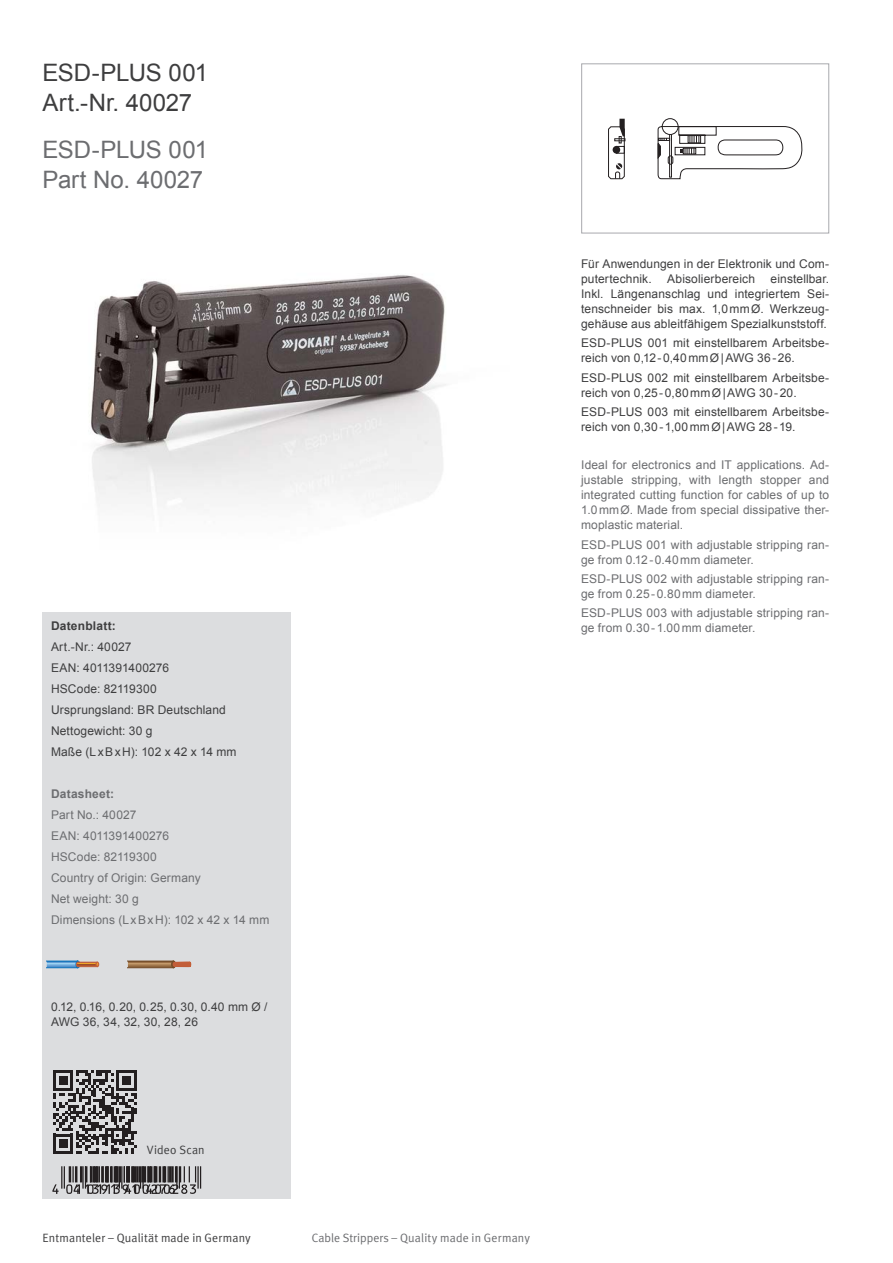
<style>
.page{position:relative;width:893px;height:1263px;background:#fff}
.page>*{position:absolute;margin:0;border:0;box-sizing:border-box;transform-origin:0 0}
.t1{font:24px/29.7px "Arial";letter-spacing:.005em;color:#3e3e3f}
.t2{font:24px/29.7px "Arial";color:#6c6d70}
.t3{font:12px/15px "Arial";letter-spacing:.01em;color:#3e3e3f}
.t4{font:12px/15px "Arial";letter-spacing:.01em;color:#6c6d70}
.t5{font:12px "Meta Plus Normal";letter-spacing:.015em;color:#3e3e3f}
.t6{font:12px "Meta Plus Normal";letter-spacing:.01em;color:#6c6d70}
.t7{font:700 12px "Arial";letter-spacing:.015em;color:#3e3e3f}
.t8{font:700 12px "Arial";letter-spacing:.02em;color:#6c6d70}
</style>
<div class="page">
<img style="left:91px;top:275px;width:355px;height:231px">
<div style="left:43px;top:612px;width:248px;height:587px;background:#dcdddf"></div>
<svg style="left:53px;top:1070px;width:84px;height:84px"></svg>
<svg style="left:657px;top:118px;width:146px;height:62px"></svg>
<svg style="left:608px;top:119px;width:17px;height:61px"></svg>
<div style="left:581px;top:63px;width:248px;height:170px;border:1px solid #a8a9ad"></div>
<svg style="left:52px;top:1166px;width:149px;height:28px"></svg>
<svg style="left:47px;top:961px;width:52px;height:7px"></svg>
<svg style="left:128px;top:961px;width:64px;height:7px"></svg>
<h1 class="t1" style="left:43px;top:58px;width:163px">ESD-PLUS 001<br>Art.-Nr. 40027</h1>
<h1 class="t2" style="left:43px;top:135px;width:163px">ESD-PLUS 001<br>Part No. 40027</h1>
<p class="t3" style="left:581px;top:257px;width:249px">Für Anwendungen in der Elektronik und Com&shy;putertechnik.</p>
<p class="t3" style="left:581px;top:272px;width:250px;text-align:justify;text-indent:189px">einstellbar.<br>Inkl. Längenanschlag und integriertem Sei&shy;tenschneider bis max. 1 ,0 mm Ø. Werkzeug&shy;gehäuse aus ableitfähigem Spezialkunststoff.</p>
<p class="t3" style="left:581px;top:336px;width:249px">ESD-PLUS 001 mit einstellbarem Arbeitsbe&shy;reich von 0,12 -0,40mm Ø| AWG 36-26.</p>
<p class="t3" style="left:581px;top:370px;width:249px">ESD-PLUS 002 mit einstellbarem Arbeitsbe&shy;reich von 0,25-0,80mm Ø| AWG 30-20.</p>
<p class="t3" style="left:581px;top:404px;width:249px">ESD-PLUS 003 mit einstellbarem Arbeitsbe&shy;reich von 0,30-1,00mmØ| AWG 28-19.</p>
<p class="t4" style="left:581px;top:458px;width:250px;text-align:justify">Ideal for electronics and IT applications. Ad&shy;justable stripping, with length stopper and integrated cutting function for cables of up to 1 .0 mm Ø. Made from special dissipative ther&shy;moplastic material.</p>
<p class="t4" style="left:581px;top:537px;width:249px">ESD-PLUS 001 with adjustable stripping ran&shy;ge from 0.1 2 - 0.40 mm diameter.</p>
<p class="t4" style="left:581px;top:571px;width:249px">ESD-PLUS 002 with adjustable stripping ran&shy;ge from 0.25 - 0.80 mm diameter.</p>
<p class="t4" style="left:581px;top:606px;width:249px">ESD-PLUS 003 with adjustable stripping ran-</p>
<p class="t3" style="left:667px;top:272px;width:89px">Abisolierbereich</p>
<p class="t7" style="left:51px;top:617px;width:66px">Datenblatt:</p>
<p class="t4" style="left:581px;top:621px;width:176px">ge from 0.30 - 1 .00 mm diameter.</p>
<p class="t3" style="left:51px;top:636px;width:187px;line-height:21px">Art.-Nr.: 40027<br>EAN: 4011391400276<br>HSCode: 82119300<br>Ursprungsland: BR Deutschland<br>Nettogewicht: 30 g<br>Maße (LxBxH): 102 x 42 x 14 mm</p>
<p class="t8" style="left:51px;top:785px;width:65px">Datasheet:</p>
<p class="t4" style="left:51px;top:804px;width:220px;line-height:21px">Part No.: 40027<br>EAN: 4011391400276<br>HSCode: 82119300<br>Country of Origin: Germany<br>Net weight: 30 g<br>Dimensions (LxBxH): 102 x 42 x 14 mm</p>
<p class="t3" style="left:51px;top:999px;width:218px">0.12, 0.16, 0.20, 0.25, 0.30, 0.40 mm Ø /<br>AWG 36, 34, 32, 30, 28, 26</p>
<p class="t5" style="left:147px;top:1143px;width:59px">Video Scan</p>
<p class="t5" style="left:43px;top:1230px;width:210px">Entmanteler – Qualität made in Germany</p>
<p class="t6" style="left:312px;top:1230px;width:220px">Cable Strippers – Quality made in Germany</p>
</div>
